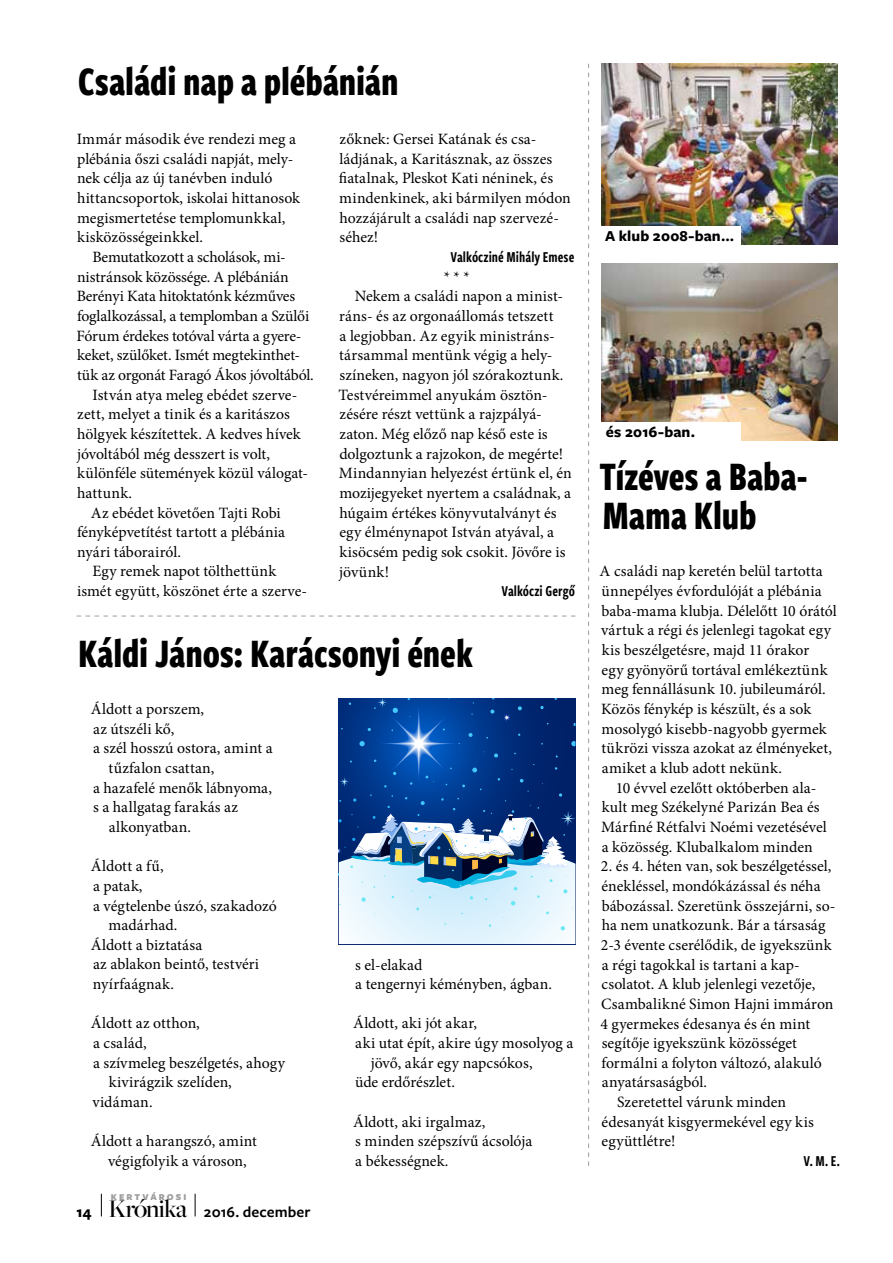
<style>
.page{position:relative;width:893px;height:1263px;background:#fff}
.page>*{position:absolute;margin:0;border:0;box-sizing:border-box;transform-origin:0 0}
.t1{font:700 42px/39px "Freight Sans Cmp Pro";letter-spacing:-.005em;color:#000}
.t2{font:500 26.4px "Freight Big Pro";letter-spacing:-.03em;color:#000}
.t3{font:15.75px/19.6px "Minion Pro";color:#000}
.t4{font:15.75px "Freight Sans Cmp Pro Semi";color:#000}
.t5{font:15.75px "Minion Pro";letter-spacing:-.02em;color:#000}
.t6{font:700 15.75px "Freight Sans Pro";letter-spacing:.01em;color:#000}
.t7{font:600 15.75px "Freight Sans Pro";letter-spacing:.005em;color:#000}
.t8{font:900 9.3px "Freight Sans Pro";letter-spacing:.22em;color:#9d9d9c}
</style>
<div class="page">
<svg style="left:101px;top:1194px;width:1px;height:22px"></svg>
<svg style="left:195px;top:1194px;width:1px;height:22px"></svg>
<img style="left:601px;top:263px;width:237px;height:178px">
<svg style="left:77px;top:616px;width:498px;height:1px"></svg>
<svg style="left:588px;top:64px;width:1px;height:1102px"></svg>
<img style="left:601px;top:64px;width:237px;height:180px">
<div style="left:601px;top:226px;width:140px;height:18px;background:#fff"></div>
<div style="left:601px;top:423px;width:140px;height:18px;background:#fff"></div>
<svg style="left:339px;top:698px;width:236px;height:246px;background:#5880b2"></svg>
<h1 class="t1" style="left:78px;top:61px;width:322px">Családi nap a plébánián</h1>
<p class="t3" style="left:77px;top:129px;width:225px">Immár második éve rendezi meg a plébánia őszi családi napját, mely&shy;nek célja az új tanévben induló hittancsoportok, iskolai hittanosok megismertetése templomunkkal, kisközösségeinkkel.</p>
<p class="t3" style="left:92px;top:247px;width:195px">Bemutatkozott a scholások, mi-</p>
<p class="t3" style="left:77px;top:267px;width:213px">nistránsok közössége. A plébánián</p>
<p class="t3" style="left:77px;top:286px;width:220px">Berényi Kata hitoktatónk kézműves</p>
<p class="t5" style="left:77px;top:305px;width:234px">foglalkozással, a templomban a Szülői</p>
<p class="t3" style="left:77px;top:326px;width:226px">Fórum érdekes totóval várta a gyere-</p>
<p class="t3" style="left:77px;top:345px;width:224px">keket, szülőket. Ismét megtekinthet-</p>
<p class="t3" style="left:77px;top:365px;width:238px">tük az orgonát Faragó Ákos jóvoltából.</p>
<p class="t3" style="left:92px;top:385px;width:206px">István atya meleg ebédet szerve-</p>
<p class="t3" style="left:77px;top:404px;width:214px">zett, melyet a tinik és a karitászos</p>
<p class="t3" style="left:77px;top:424px;width:225px">hölgyek készítettek. A kedves hívek</p>
<p class="t3" style="left:77px;top:444px;width:195px">jóvoltából még desszert is volt,</p>
<p class="t3" style="left:77px;top:463px;width:232px">különféle sütemények közül válogat-</p>
<p class="t3" style="left:77px;top:483px;width:56px">hattunk.</p>
<p class="t3" style="left:91px;top:503px;width:191px">Az ebédet követően Tajti Robi</p>
<p class="t3" style="left:77px;top:522px;width:210px">fényképvetítést tartott a plébánia</p>
<p class="t3" style="left:77px;top:542px;width:106px">nyári táborairól.</p>
<p class="t3" style="left:92px;top:562px;width:186px">Egy remek napot tölthettünk</p>
<p class="t3" style="left:77px;top:581px;width:232px">ismét együtt, köszönet érte a szerve-</p>
<p class="t3" style="left:339px;top:129px;width:233px">zőknek: Gersei Katának és csa&shy;ládjának, a Karitásznak, az összes fiatalnak, Pleskot Kati néninek, és mindenkinek, aki bármilyen módon hozzájárult a családi nap szervezé&shy;séhez!</p>
<p class="t4" style="left:450px;top:246px;width:125px">Valkócziné Mihály Emese</p>
<p class="t3" style="left:444px;top:267px;width:28px">* * *</p>
<p class="t3" style="left:355px;top:287px;width:210px">Nekem a családi napon a minist-</p>
<p class="t3" style="left:339px;top:306px;width:216px">ráns- és az orgonaállomás tetszett</p>
<p class="t3" style="left:340px;top:326px;width:215px">a legjobban. Az egyik ministráns-</p>
<p class="t3" style="left:339px;top:346px;width:215px">társammal mentünk végig a hely-</p>
<p class="t3" style="left:340px;top:365px;width:225px">színeken, nagyon jól szórakoztunk.</p>
<p class="t3" style="left:338px;top:385px;width:211px">Testvéreimmel anyukám ösztön-</p>
<p class="t3" style="left:339px;top:405px;width:204px">zésére részt vettünk a rajzpályá-</p>
<p class="t3" style="left:339px;top:424px;width:210px">zaton. Még előző nap késő este is</p>
<p class="t3" style="left:339px;top:444px;width:225px">dolgoztunk a rajzokon, de megérte!</p>
<p class="t3" style="left:339px;top:464px;width:234px">Mindannyian helyezést értünk el, én</p>
<p class="t3" style="left:339px;top:483px;width:233px">mozijegyeket nyertem a családnak, a</p>
<p class="t3" style="left:339px;top:503px;width:219px">húgaim értékes könyvutalványt és</p>
<p class="t3" style="left:339px;top:522px;width:216px">egy élménynapot István atyával, a</p>
<p class="t3" style="left:340px;top:542px;width:228px">kisöcsém pedig sok csokit. Jövőre is</p>
<p class="t3" style="left:339px;top:562px;width:51px">jövünk!</p>
<p class="t4" style="left:501px;top:580px;width:75px">Valkóczi Gergő</p>
<h1 class="t1" style="left:78px;top:632px;width:397px">Káldi János: Karácsonyi ének</h1>
<p class="t3" style="left:91px;top:699px;width:115px">Áldott a porszem,</p>
<p class="t3" style="left:93px;top:719px;width:83px">az útszéli kő,</p>
<p class="t3" style="left:93px;top:738px;width:181px">a szél hosszú ostora, amint a</p>
<p class="t3" style="left:109px;top:758px;width:107px">tűzfalon csattan,</p>
<p class="t3" style="left:93px;top:778px;width:180px">a hazafelé menők lábnyoma,</p>
<p class="t3" style="left:93px;top:797px;width:147px">s a hallgatag farakás az</p>
<p class="t3" style="left:109px;top:817px;width:84px">alkonyatban.</p>
<p class="t3" style="left:91px;top:856px;width:74px">Áldott a fű,</p>
<p class="t3" style="left:93px;top:876px;width:51px">a patak,</p>
<p class="t3" style="left:93px;top:896px;width:185px">a végtelenbe úszó, szakadozó</p>
<p class="t3" style="left:109px;top:915px;width:70px">madárhad.</p>
<p class="t3" style="left:91px;top:935px;width:113px">Áldott a biztatása</p>
<p class="t3" style="left:93px;top:955px;width:168px">az ablakon beintő, testvéri</p>
<p class="t3" style="left:93px;top:974px;width:83px">nyírfaágnak.</p>
<p class="t3" style="left:91px;top:1014px;width:110px">Áldott az otthon,</p>
<p class="t3" style="left:93px;top:1033px;width:55px">a család,</p>
<p class="t3" style="left:93px;top:1053px;width:194px">a szívmeleg beszélgetés, ahogy</p>
<p class="t3" style="left:109px;top:1072px;width:125px">kivirágzik szelíden,</p>
<p class="t3" style="left:92px;top:1092px;width:62px">vidáman.</p>
<p class="t3" style="left:91px;top:1131px;width:168px;text-align:center">Áldott a harangszó, amint végigfolyik a városon,</p>
<p class="t3" style="left:355px;top:955px;width:198px">s el-elakad<br>a tengernyi kéményben, ágban.</p>
<p class="t3" style="left:353px;top:1014px;width:125px">Áldott, aki jót akar,</p>
<p class="t3" style="left:355px;top:1033px;width:220px">aki utat épít, akire úgy mosolyog a</p>
<p class="t3" style="left:371px;top:1053px;width:163px">jövő, akár egy napcsókos,</p>
<p class="t3" style="left:355px;top:1073px;width:101px">üde erdőrészlet.</p>
<p class="t3" style="left:353px;top:1112px;width:181px">Áldott, aki irgalmaz,<br>s minden szépszívű ácsolója a békességnek.</p>
<p class="t8" style="left:111px;top:1190px;width:77px">KERTVÁROSI</p>
<h2 class="t2" style="left:108px;top:1191px;width:80px">Krónika</h2>
<p class="t6" style="left:77px;top:1200px;width:16px">14</p>
<p class="t7" style="left:204px;top:1201px;width:108px">2016. december</p>
<p class="t6" style="left:605px;top:225px;width:130px">A klub 2008-ban…</p>
<p class="t6" style="left:606px;top:421px;width:91px">és 2016-ban.</p>
<h1 class="t1" style="left:599px;top:455px;width:210px">Tízéves a Baba-<br>Mama Klub</h1>
<p class="t3" style="left:600px;top:562px;width:239px">A családi nap keretén belül tartotta ünnepélyes évfordulóját a plébánia baba-mama klubja. Délelőtt 10 órától vártuk a régi és jelenlegi tagokat egy kis beszélgetésre, majd 11 órakor<br>egy gyönyörű tortával emlékeztünk meg fennállásunk 10. jubileumáról.<br>Közös fénykép is készült, és a sok mosolygó kisebb-nagyobb gyermek tükrözi vissza azokat az élményeket, amiket a klub adott nekünk.</p>
<p class="t3" style="left:601px;top:778px;width:227px;text-indent:15px">10 évvel ezelőtt októberben ala&shy;kult meg Székelyné Parizán Bea és Márfiné Rétfalvi Noémi vezetésével a közösség. Klubalkalom minden</p>
<p class="t3" style="left:601px;top:856px;width:232px">2. és 4. héten van, sok beszélgetéssel,</p>
<p class="t3" style="left:602px;top:876px;width:220px">énekléssel, mondókázással és néha</p>
<p class="t3" style="left:602px;top:896px;width:235px">bábozással. Szeretünk összejárni, so-</p>
<p class="t3" style="left:602px;top:915px;width:225px">ha nem unatkozunk. Bár a társaság</p>
<p class="t3" style="left:601px;top:935px;width:233px">2-3 évente cserélődik, de igyekszünk</p>
<p class="t3" style="left:602px;top:955px;width:200px">a régi tagokkal is tartani a kap-</p>
<p class="t3" style="left:602px;top:974px;width:215px">csolatot. A klub jelenlegi vezetője,</p>
<p class="t3" style="left:601px;top:994px;width:234px">Csambalikné Simon Hajni immáron</p>
<p class="t3" style="left:600px;top:1014px;width:211px">4 gyermekes édesanya és én mint</p>
<p class="t3" style="left:602px;top:1033px;width:197px">segítője igyekszünk közösséget</p>
<p class="t3" style="left:602px;top:1053px;width:222px">formálni a folyton változó, alakuló</p>
<p class="t3" style="left:602px;top:1073px;width:107px">anyatársaságból.</p>
<p class="t3" style="left:617px;top:1092px;width:171px">Szeretettel várunk minden</p>
<p class="t3" style="left:602px;top:1112px;width:214px">édesanyát kisgyermekével egy kis</p>
<p class="t3" style="left:602px;top:1132px;width:75px">együttlétre!</p>
<p class="t4" style="left:803px;top:1150px;width:38px">V. M. E.</p>
</div>
